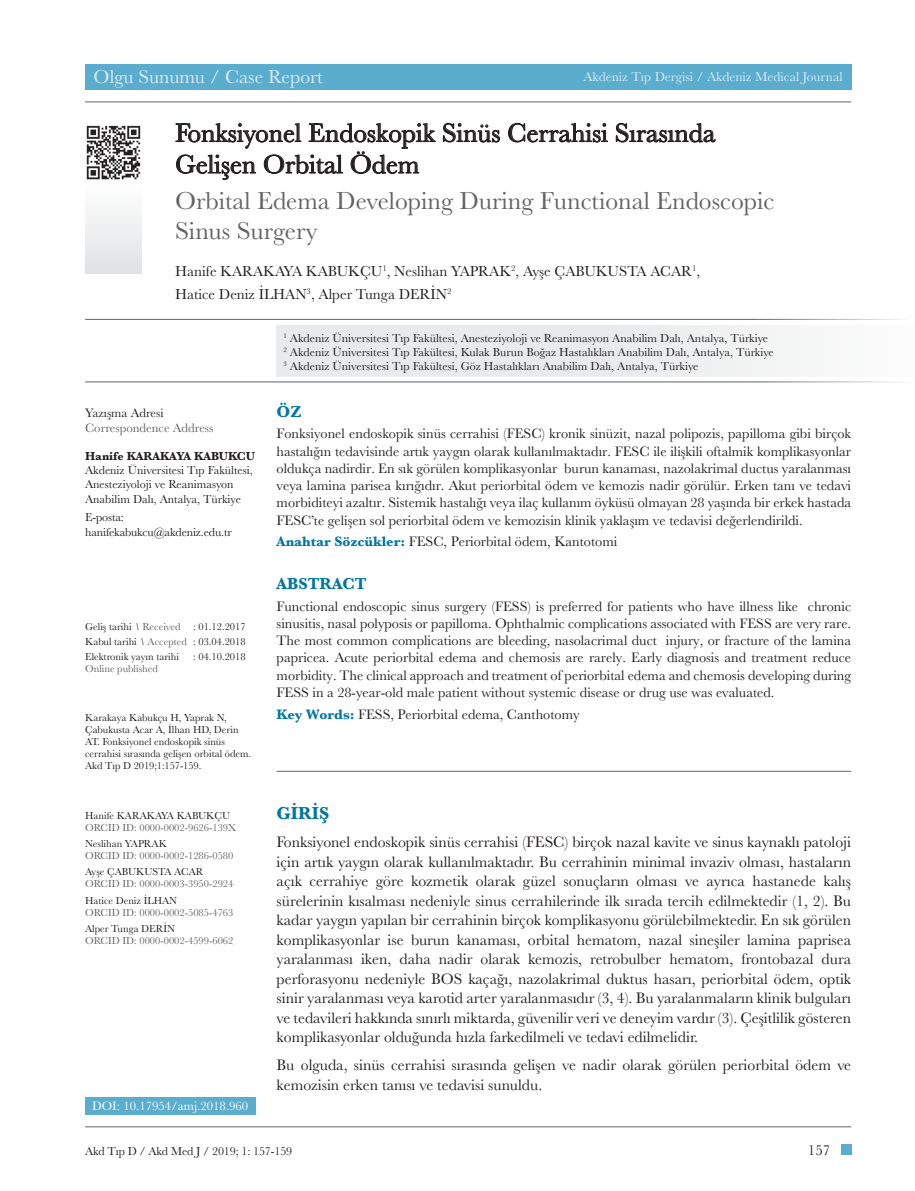
<style>
.page{position:relative;width:915px;height:1191px;background:#fff}
.page>*{position:absolute;margin:0;border:0;box-sizing:border-box;transform-origin:0 0}
.t1{font:27px/31.5px "Baskerville";color:#231f20}
.t2{font:25.5px/30px "Baskerville";color:#636366}
.t3{font:19.5px "Baskerville";color:#daebf4}
.t4{font:700 18px "Baskerville";color:#0076a3}
.t5{font:700 16.5px "Baskerville";color:#0076a3}
.t6{font:15.75px/19.5px "Baskerville";color:#231f20;text-align:justify}
.t7{font:15px/22.5px "Baskerville";color:#231f20}
.t8{font:14.25px/17.2px "Baskerville";color:#231f20;text-align:justify}
.t9{font:13.5px "Baskerville";color:#daebf4}
.t10{font:12.75px "Baskerville";color:#fff}
.t11{font:12.75px "Baskerville";color:#636366}
.t12{font:12.75px "Baskerville";color:#231f20}
.t13{font:12px/14.4px "Baskerville";color:#231f20}
.t14{font:700 12px "Baskerville";color:#231f20}
.t15{font:10.5px/12px "Baskerville";color:#231f20;text-align:justify}
.t16{font:10.5px "Baskerville";color:#636366}
.s1{font-style:italic}
.s2{color:#636366}
.s3{font-weight:700;color:#0076a3}
</style>
<div class="page">
<div style="left:840px;top:1144px;width:10px;height:10px;background:#5aadcd"></div>
<hr style="left:85px;top:102px;width:765px;height:1px;background:#636366">
<div style="left:85px;top:1097px;width:170px;height:17px;background:#5aadcd"></div>
<hr style="left:85px;top:1126px;width:765px;height:1px;background:#636366">
<div style="left:85px;top:64px;width:765px;height:25px;background:#5aadcd"></div>
<div style="left:85px;top:183px;width:56px;height:91px;background:linear-gradient(to bottom,#fffeff,#e1e1e3)"></div>
<img style="left:86px;top:125px;width:55px;height:55px">
<svg style="left:443px;top:123px;width:56px;height:19px"></svg>
<svg style="left:508px;top:123px;width:99px;height:19px"></svg>
<svg style="left:615px;top:123px;width:100px;height:19px"></svg>
<svg style="left:175px;top:123px;width:260px;height:57px"></svg>
<hr style="left:85px;top:381px;width:829px;height:1px;background:#636366">
<hr style="left:85px;top:319px;width:829px;height:1px;background:#636366">
<div style="left:276px;top:325px;width:638px;height:51px;background:linear-gradient(to right,#e4e5e6,#f7f8f8)"></div>
<hr style="left:276px;top:771px;width:574px;height:1px;background:#636366">
<h3 class="t3" style="left:94px;top:64px;width:231px">Olgu Sunumu / Case Report</h3>
<p class="t9" style="left:583px;top:68px;width:260px">Akdeniz Tıp Dergisi / Akdeniz Medical Journal</p>
<h1 class="t1" style="left:175px;top:117px;width:541px">Fonksiyonel Endoskopik Sinüs Cerrahisi Sırasında<br>Gelişen Orbital Ödem</h1>
<h2 class="t2" style="left:175px;top:187px;width:600px">Orbital Edema Developing During Functional Endoscopic<br>Sinus Surgery</h2>
<p class="t7" style="left:175px;top:260px;width:526px">Hanife KARAKAYA KABUKÇU<sup>1</sup>, Neslihan YAPRAK<sup>2</sup>, Ayşe ÇABUKUSTA ACAR<sup>1</sup>,<br>Hatice Deniz İLHAN<sup>3</sup>, Alper Tunga DERİN<sup>2</sup></p>
<p class="t12" style="left:85px;top:405px;width:80px">Yazışma Adresi</p>
<p class="t11" style="left:85px;top:420px;width:130px">Correspondence Address</p>
<p class="t14" style="left:85px;top:447px;width:171px">Hanife KARAKAYA KABUKCU</p>
<p class="t13" style="left:85px;top:463px;width:169px">Akdeniz Üniversitesi Tıp Fakültesi,<br>Anesteziyoloji ve Reanimasyon<br>Anabilim Dalı, Antalya, Türkiye</p>
<p class="t13" style="left:85px;top:510px;width:148px">E-posta: hanifekabukcu@akdeniz.edu.tr</p>
<p class="t15" style="left:85px;top:619px;width:162px;line-height:15px">Geliş tarihi <span class="s1">\</span> <span class="s2">Received</span> : 01.12.2017<br>Kabul tarihi <span class="s1">\</span> <span class="s2">Accepted</span> : 03.04.2018<br>Elektronik yayın tarihi</p>
<p class="t15" style="left:193px;top:650px;width:54px">: 04.10.2018</p>
<p class="t16" style="left:85px;top:661px;width:74px">Online published</p>
<p class="t15" style="left:85px;top:712px;width:167px;text-align:left">Karakaya Kabukçu H, Yaprak N, Çabukusta Acar A, İlhan HD, Derin AT. Fonksiyonel endoskopik sinüs cerrahisi sırasında gelişen orbital ödem.<br>Akd Tıp D 2019;1:157-159.</p>
<p class="t15" style="left:85px;top:809px;width:146px">Hanife KARAKAYA KABUKÇU</p>
<p class="t16" style="left:85px;top:821px;width:153px">ORCID ID: 0000-0002-9626-139X</p>
<p class="t15" style="left:85px;top:838px;width:83px">Neslihan YAPRAK</p>
<p class="t16" style="left:85px;top:849px;width:150px">ORCID ID: 0000-0002-1286-0580</p>
<p class="t15" style="left:85px;top:866px;width:120px">Ayşe ÇABUKUSTA ACAR</p>
<p class="t16" style="left:85px;top:877px;width:150px">ORCID ID: 0000-0003-3950-2924</p>
<p class="t15" style="left:85px;top:894px;width:93px">Hatice Deniz İLHAN</p>
<p class="t16" style="left:85px;top:905px;width:150px">ORCID ID: 0000-0002-5085-4763</p>
<p class="t15" style="left:85px;top:922px;width:91px">Alper Tunga DERİN</p>
<p class="t16" style="left:85px;top:934px;width:150px">ORCID ID: 0000-0002-4599-6062</p>
<p class="t10" style="left:92px;top:1098px;width:158px">DOI: 10.17954/amj.2018.960</p>
<p class="t13" style="left:283px;top:331px;width:491px"><sup>1</sup> Akdeniz Üniversitesi Tıp Fakültesi, Anesteziyoloji ve Reanimasyon Anabilim Dalı, Antalya, Türkiye<br><sup>2</sup> Akdeniz Üniversitesi Tıp Fakültesi, Kulak Burun Boğaz Hastalıkları Anabilim Dalı, Antalya, Türkiye<br><sup>3</sup> Akdeniz Üniversitesi Tıp Fakültesi, Göz Hastalıkları Anabilim Dalı, Antalya, Türkiye</p>
<p class="t5" style="left:276px;top:400px;width:26px">ÖZ</p>
<p class="t8" style="left:276px;top:425px;width:576px">Fonksiyonel endoskopik sinüs cerrahisi (FESC) kronik sinüzit, nazal polipozis, papilloma gibi birçok hastalığın tedavisinde artık yaygın olarak kullanılmaktadır. FESC ile ilişkili oftalmik komplikasyonlar oldukça nadirdir. En sık görülen komplikasyonlar burun kanaması, nazolakrimal ductus yaralanması veya lamina parisea kırığıdır. Akut periorbital ödem ve kemozis nadir görülür. Erken tanı ve tedavi morbiditeyi azaltır. Sistemik hastalığı veya ilaç kullanım öyküsü olmayan 28 yaşında bir erkek hastada FESCʼte gelişen sol periorbital ödem ve kemozisin klinik yaklaşım ve tedavisi değerlendirildi.</p>
<p class="t8" style="left:276px;top:533px;width:342px"><span class="s3">Anahtar Sözcükler:</span> FESC, Periorbital ödem, Kantotomi</p>
<p class="t5" style="left:276px;top:572px;width:92px">ABSTRACT</p>
<p class="t8" style="left:276px;top:597px;width:576px">Functional endoscopic sinus surgery (FESS) is preferred for patients who have illness like chronic sinusitis, nasal polyposis or papilloma. Ophthalmic complications associated with FESS are very rare.<br>The most common complications are bleeding, nasolacrimal duct injury, or fracture of the lamina papricea. Acute periorbital edema and chemosis are rarely. Early diagnosis and treatment reduce morbidity. The clinical approach and treatment of periorbital edema and chemosis developing during FESS in a 28-year-old male patient without systemic disease or drug use was evaluated.</p>
<p class="t8" style="left:276px;top:705px;width:304px"><span class="s3">Key Words:</span> FESS, Periorbital edema, Canthotomy</p>
<p class="t4" style="left:276px;top:801px;width:54px">GİRİŞ</p>
<p class="t6" style="left:276px;top:832px;width:576px">Fonksiyonel endoskopik sinüs cerrahisi (FESC) birçok nazal kavite ve sinus kaynaklı patoloji için artık yaygın olarak kullanılmaktadır. Bu cerrahinin minimal invaziv olması, hastaların açık cerrahiye göre kozmetik olarak güzel sonuçların olması ve ayrıca hastanede kalış sürelerinin kısalması nedeniyle sinus cerrahilerinde ilk sırada tercih edilmektedir (1, 2). Bu kadar yaygın yapılan bir cerrahinin birçok komplikasyonu görülebilmektedir. En sık görülen komplikasyonlar ise burun kanaması, orbital hematom, nazal sineşiler lamina paprisea yaralanması iken, daha nadir olarak kemozis, retrobulber hematom, frontobazal dura perforasyonu nedeniyle BOS kaçağı, nazolakrimal duktus hasarı, periorbital ödem, optik sinir yaralanması veya karotid arter yaralanmasıdır (3, 4). Bu yaralanmaların klinik bulguları ve tedavileri hakkında sınırlı miktarda, güvenilir veri ve deneyim vardır (3). Çeşitlilik gösteren komplikasyonlar olduğunda hızla farkedilmeli ve tedavi edilmelidir.</p>
<p class="t6" style="left:276px;top:1055px;width:576px">Bu olguda, sinüs cerrahisi sırasında gelişen ve nadir olarak görülen periorbital ödem ve kemozisin erken tanısı ve tedavisi sunuldu.</p>
<p class="t13" style="left:85px;top:1144px;width:208px">Akd Tıp D / Akd Med J / 2019; 1: 157-159</p>
<p class="t7" style="left:807px;top:1139px;width:24px">157</p>
</div>
